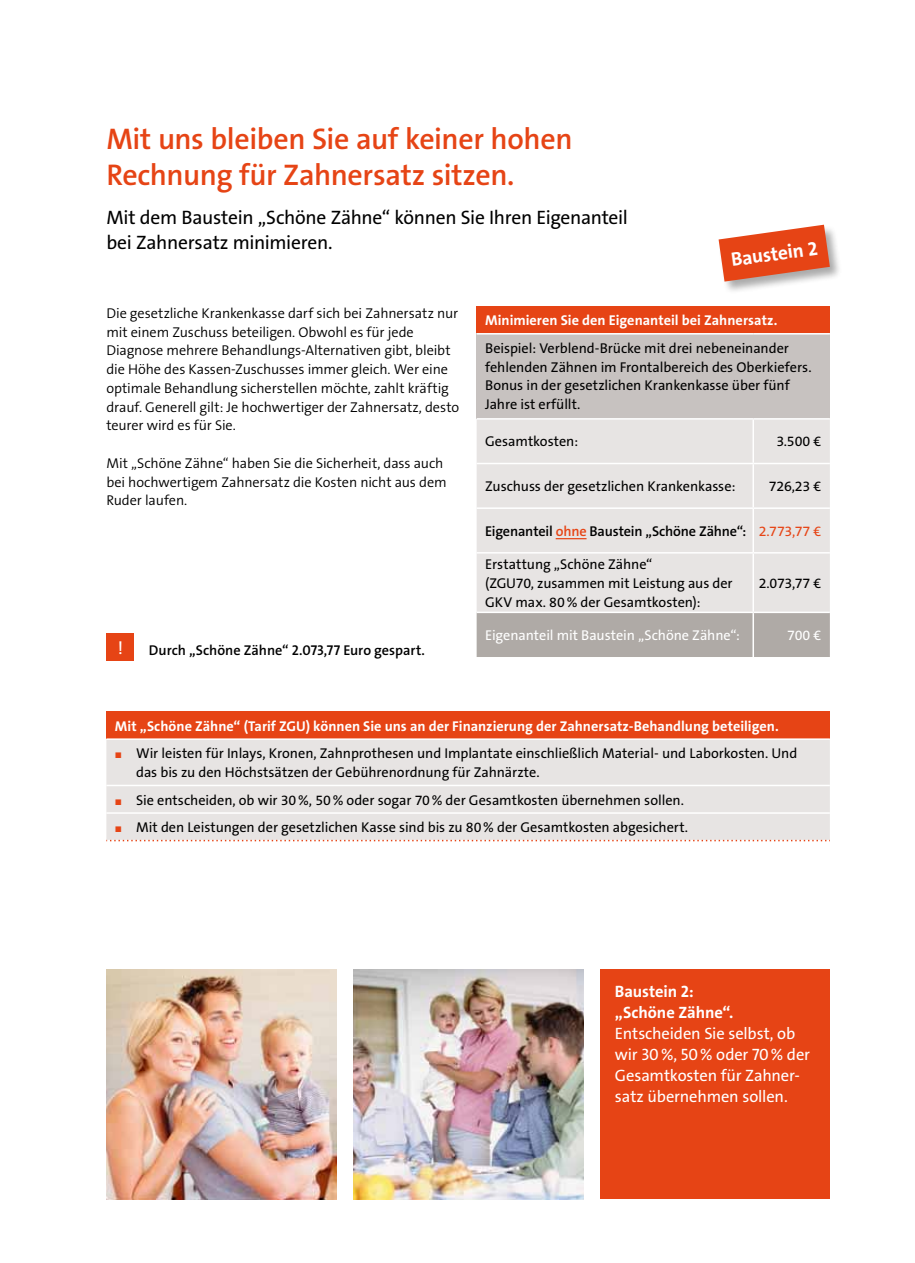
<style>
.page{position:relative;width:915px;height:1263px;background:#fff}
.page>*{position:absolute;margin:0;border:0;box-sizing:border-box;transform-origin:0 0}
.t1{font:600 30px/36px "The Sans Os F";letter-spacing:-.01em;color:#e64415}
.t2{font:19.5px/24.8px "The Sans Os F";letter-spacing:-.015em;color:#000}
.t3{font:700 19.5px "The Sans Os F";color:#fff}
.t4{font:18px "The Sans Os F";color:#fff}
.t5{font:16.5px/21px "The Sans Os F";letter-spacing:-.01em;color:#fff}
.t6{font:700 16.5px/21px "The Sans Os F";letter-spacing:-.005em;color:#fff}
.t7{font:14.25px/18.8px "The Sans Os F";letter-spacing:-.005em;color:#000}
.t8{font:300 14.25px/18.8px "The Sans Os F";letter-spacing:-.01em;color:#000}
.t9{font:700 14.25px "The Sans Os F";color:#fff}
.t10{font:600 14.25px "The Sans Os F";letter-spacing:-.01em;color:#000}
.t11{font:14.25px "The Sans Os F";letter-spacing:-.005em;color:#fff}
.s1{color:#e64415}
.s2{font-weight:400;color:#e64415}
.s3{font-weight:300;font-size:8.25px;color:#e64415}
</style>
<div class="page">
<div style="left:600px;top:969px;width:229px;height:230px;background:#e64415"></div>
<img style="left:106px;top:969px;width:230px;height:230px">
<img style="left:353px;top:969px;width:230px;height:230px">
<div style="left:106px;top:712px;width:723px;height:27px;background:#e64415"></div>
<div style="left:106px;top:740px;width:723px;height:100px;background:#e7e4e3"></div>
<hr style="left:106px;top:738px;width:723px;height:2px;background:#fff">
<hr style="left:106px;top:785px;width:723px;height:1px;background:#fff">
<hr style="left:106px;top:812px;width:723px;height:2px;background:#fff">
<svg style="left:106px;top:840px;width:721px;height:1px"></svg>
<div style="left:106px;top:633px;width:28px;height:28px;background:#e64415"></div>
<div style="left:476px;top:306px;width:353px;height:28px;background:#e64415"></div>
<div style="left:476px;top:334px;width:353px;height:85px;background:#c7c2c0"></div>
<div style="left:477px;top:420px;width:352px;height:192px;background:#e7e4e3"></div>
<div style="left:476px;top:613px;width:353px;height:44px;background:#afaaa6"></div>
<hr style="left:476px;top:333px;width:277px;height:2px;background:#fff">
<hr style="left:753px;top:333px;width:76px;height:2px;background:#fff">
<hr style="left:476px;top:418px;width:277px;height:2px;background:#fff">
<hr style="left:753px;top:418px;width:76px;height:2px;background:#fff">
<hr style="left:476px;top:463px;width:277px;height:1px;background:#fff">
<hr style="left:753px;top:463px;width:76px;height:1px;background:#fff">
<hr style="left:476px;top:507px;width:277px;height:2px;background:#fff">
<hr style="left:753px;top:507px;width:76px;height:2px;background:#fff">
<hr style="left:476px;top:552px;width:277px;height:2px;background:#fff">
<hr style="left:753px;top:552px;width:76px;height:2px;background:#fff">
<hr style="left:752px;top:420px;width:1px;height:43px;background:#fff">
<hr style="left:752px;top:464px;width:1px;height:43px;background:#fff">
<hr style="left:752px;top:509px;width:1px;height:43px;background:#fff">
<hr style="left:752px;top:554px;width:1px;height:58px;background:#fff">
<hr style="left:752px;top:613px;width:1px;height:44px;background:#fff">
<hr style="left:555px;top:538px;width:31px;height:1px;background:#e64415">
<div style="left:717px;top:224px;width:125px;height:70px;background:#000;opacity:.33"></div>
<svg style="left:718px;top:225px;width:111px;height:57px"></svg>
<h1 class="t1" style="left:106px;top:121px;width:467px">Mit uns bleiben Sie auf keiner hohen<br>Rechnung für Zahnersatz sitzen.</h1>
<h2 class="t2" style="left:106px;top:205px;width:523px">Mit dem Baustein „Schöne Zähne“ können Sie Ihren Eigenanteil bei Zahnersatz minimieren.</h2>
<h2 class="t3" style="left:729px;top:247px;width:88px;rotate:-8deg">Baustein 2</h2>
<p class="t8" style="left:106px;top:304px;width:354px">Die gesetzliche Krankenkasse darf sich bei Zahnersatz nur mit einem Zuschuss beteiligen. Obwohl es für jede Diagnose mehrere Behandlungs-Alternativen gibt, bleibt die Höhe des Kassen-Zuschusses immer gleich. Wer eine optimale Behandlung sicherstellen möchte, zahlt kräftig drauf. Generell gilt: Je hochwertiger der Zahnersatz, desto teurer wird es für Sie.</p>
<p class="t8" style="left:106px;top:454px;width:342px">Mit „Schöne Zähne“ haben Sie die Sicherheit, dass auch bei hochwertigem Zahnersatz die Kosten nicht aus dem<br>Ruder laufen.</p>
<p class="t4" style="left:117px;top:636px;width:7px">!</p>
<p class="t10" style="left:149px;top:641px;width:277px">Durch „Schöne Zähne“ 2.073,77 Euro gespart.</p>
<p class="t9" style="left:485px;top:311px;width:294px">Minimieren Sie den Eigenanteil bei Zahnersatz.</p>
<p class="t7" style="left:485px;top:339px;width:328px">Beispiel: Verblend-Brücke mit drei nebeneinander fehlenden Zähnen im Frontalbereich des Oberkiefers.<br>Bonus in der gesetzlichen Krankenkasse über fünf Jahre ist erfüllt.</p>
<p class="t7" style="left:485px;top:432px;width:94px">Gesamtkosten:</p>
<p class="t7" style="left:776px;top:432px;width:46px">3.500 €</p>
<p class="t7" style="left:485px;top:477px;width:252px">Zuschuss der gesetzlichen Krankenkasse:</p>
<p class="t7" style="left:768px;top:477px;width:54px">726,23 €</p>
<p class="t10" style="left:485px;top:522px;width:337px">Eigenanteil <span class="s1">ohne</span> Baustein „Schöne Zähne“: <span class="s2">2.773,77 €</span></p>
<p class="t7" style="left:485px;top:555px;width:249px">Erstattung „Schöne Zähne“<br>(ZGU70, zusammen mit Leistung aus der<br>GKV max. 80% der Gesamtkosten):</p>
<p class="t7" style="left:758px;top:574px;width:64px">2.073,77 €</p>
<p class="t11" style="left:485px;top:626px;width:256px">Eigenanteil mit Baustein „Schöne Zähne“:</p>
<p class="t11" style="left:786px;top:626px;width:36px">700 €</p>
<p class="t9" style="left:115px;top:717px;width:665px">Mit „Schöne Zähne“ (Tarif ZGU) können Sie uns an der Finanzierung der Zahnersatz-Behandlung beteiligen.</p>
<p class="t7" style="left:136px;top:744px;width:662px;text-indent:-21px"><span class="s3">■</span> Wir leisten für Inlays, Kronen, Zahnprothesen und Implantate einschließlich Material- und Laborkosten. Und das bis zu den Höchstsätzen der Gebührenordnung für Zahnärzte.</p>
<p class="t7" style="left:115px;top:790px;width:570px"><span class="s3">■</span> Sie entscheiden, ob wir 30%, 50% oder sogar 70% der Gesamtkosten übernehmen sollen.</p>
<p class="t7" style="left:115px;top:818px;width:574px"><span class="s3">■</span> Mit den Leistungen der gesetzlichen Kasse sind bis zu 80% der Gesamtkosten abgesichert.</p>
<p class="t6" style="left:614px;top:981px;width:120px">Baustein 2: „Schöne Zähne“.</p>
<p class="t5" style="left:614px;top:1023px;width:196px">Entscheiden Sie selbst, ob wir 30%, 50% oder 70% der<br>Gesamtkosten für Zahner&shy;satz übernehmen sollen.</p>
</div>
